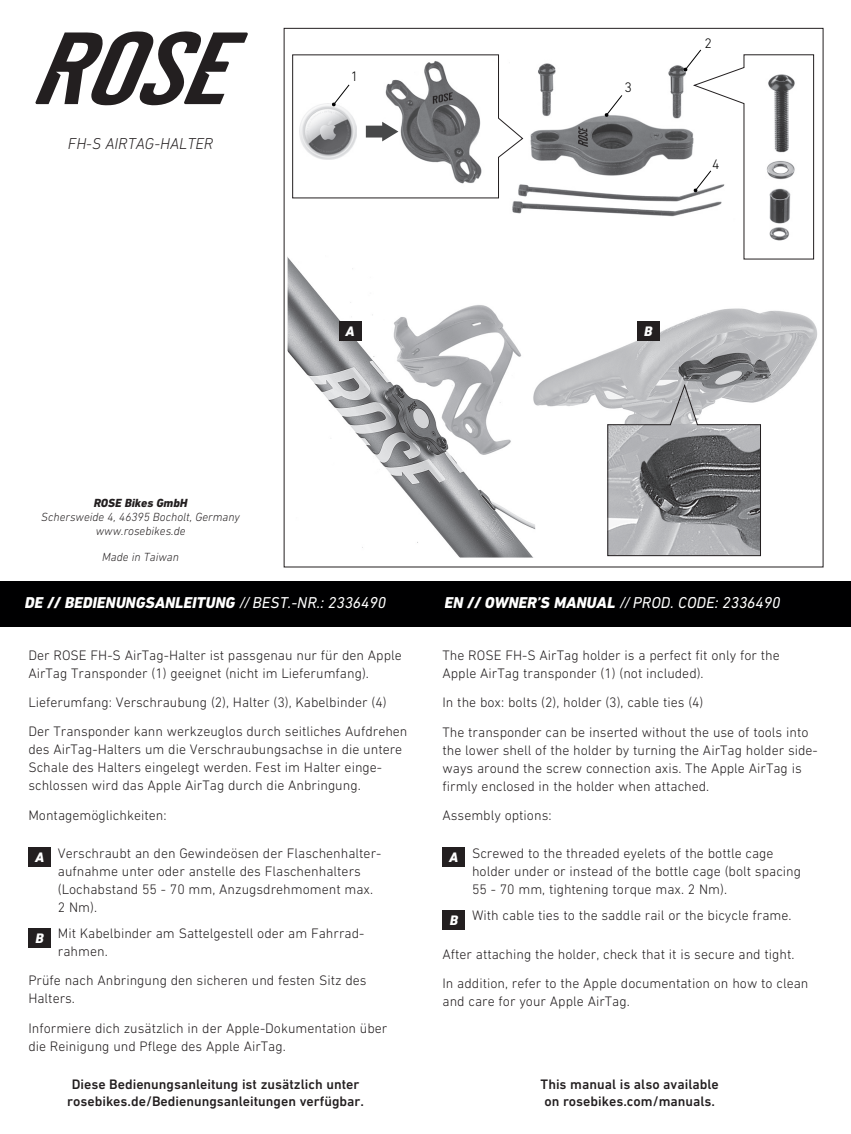
<style>
.page{position:relative;width:851px;height:1134px;background:#fff}
.page>*{position:absolute;margin:0;border:0;box-sizing:border-box;transform-origin:0 0}
.t1{font:italic 800 16px "DIN Next LT Pro";color:#fff}
.t2{font:italic 16px "DIN Next LT Pro";color:#fff}
.t3{font:italic 300 16px "DIN Next LT Pro";color:#231f20}
.t4{font:300 14px/18px "DIN Next LT Pro";color:#231f20}
.t5{font:500 14px/16.8px "DIN Next LT Pro";color:#231f20;text-align:center}
.t6{font:300 14px "DIN Next LT Pro";color:#000001}
.t7{font:italic 800 14px "DIN Next LT Pro";color:#fff}
.t8{font:italic 300 12px/14.4px "DIN Next LT Pro";color:#231f20;text-align:center}
.t9{font:italic 800 12px "DIN Next LT Pro";color:#231f20}
.s1{font-weight:400}
.s2{font-weight:800;font-style:italic;color:#fff}
.s3{font-weight:800}
</style>
<div class="page">
<img style="left:287px;top:257px;width:248px;height:300px">
<img style="left:527px;top:264px;width:290px;height:218px">
<svg style="left:606px;top:382px;width:155px;height:175px;background:#9c9d9f"></svg>
<img style="left:512px;top:63px;width:171px;height:154px">
<svg style="left:292px;top:54px;width:231px;height:145px"></svg>
<svg style="left:604px;top:95px;width:18px;height:22px"></svg>
<svg style="left:683px;top:49px;width:131px;height:211px"></svg>
<div style="left:0;top:581px;width:850px;height:45px;background:#000001"></div>
<div style="left:28px;top:847px;width:23px;height:20px;background:#231f20"></div>
<div style="left:28px;top:927px;width:23px;height:20px;background:#231f20"></div>
<svg style="left:35px;top:31px;width:213px;height:74px"></svg>
<div style="left:338px;top:321px;width:23px;height:20px;background:#231f20"></div>
<div style="left:636px;top:321px;width:23px;height:20px;background:#231f20"></div>
<div style="left:442px;top:847px;width:23px;height:20px;background:#231f20"></div>
<div style="left:442px;top:910px;width:23px;height:20px;background:#231f20"></div>
<p class="t3" style="left:68px;top:134px;width:147px">FH-S AIRTAG-HALTER</p>
<p class="t9" style="left:94px;top:495px;width:95px">ROSE Bikes GmbH</p>
<p class="t8" style="left:41px;top:509px;width:200px">Schersweide 4, 46395 Bocholt, Germany www.rosebikes.de</p>
<p class="t8" style="left:102px;top:550px;width:78px">Made in Taiwan</p>
<p class="t6" style="left:351px;top:68px;width:9px">1</p>
<p class="t6" style="left:624px;top:79px;width:9px">3</p>
<p class="t6" style="left:704px;top:35px;width:9px">2</p>
<p class="t6" style="left:712px;top:156px;width:9px">4</p>
<p class="t7" style="left:345px;top:323px;width:11px">A</p>
<p class="t7" style="left:644px;top:323px;width:10px">B</p>
<p class="t1" style="left:25px;top:593px;width:363px">DE // BEDIENUNGSANLEITUNG <span class="s1">// BEST.-NR.: 2336490</span></p>
<p class="t4" style="left:28px;top:646px;width:375px">Der ROSE FH-S AirTag-Halter ist passgenau nur für den Apple<br>AirTag Transponder (1) geeignet (nicht im Lieferumfang).</p>
<p class="t4" style="left:28px;top:687px;width:380px;line-height:29.4px">Lieferumfang: Verschraubung (2), Halter (3), Kabelbinder (4)<br>Der Transponder kann werkzeuglos durch seitliches Aufdrehen</p>
<p class="t4" style="left:28px;top:740px;width:375px">des AirTag-Halters um die Verschraubungsachse in die untere<br>Schale des Halters eingelegt werden. Fest im Halter einge&shy;schlossen wird das Apple AirTag durch die Anbringung.</p>
<p class="t4" style="left:28px;top:806px;width:140px">Montagemöglichkeiten:</p>
<p class="t4" style="left:58px;top:844px;width:325px;text-indent:-23px"><span class="s2">A</span> Verschraubt an den Gewindeösen der Flaschenhalter&shy;aufnahme unter oder anstelle des Flaschenhalters (Lochabstand 55 - 70 mm, Anzugsdrehmoment max.<br>2 Nm).</p>
<p class="t4" style="left:58px;top:924px;width:308px;text-indent:-22px"><span class="s2">B</span> Mit Kabelbinder am Sattelgestell oder am Fahrrad&shy;rahmen.</p>
<p class="t4" style="left:28px;top:971px;width:339px">Prüfe nach Anbringung den sicheren und festen Sitz des<br>Halters.</p>
<p class="t4" style="left:28px;top:1019px;width:360px">Informiere dich zusätzlich in der Apple-Dokumentation über die Reinigung und Pflege des Apple AirTag.</p>
<p class="t5" style="left:67px;top:1075px;width:298px">Diese Bedienungsanleitung ist zusätzlich unter rosebikes.de/Bedienungsanleitungen verfügbar.</p>
<p class="t2" style="left:444px;top:593px;width:337px"><span class="s3">EN // OWNER’S MANUAL</span> // PROD. CODE: 2336490</p>
<p class="t4" style="left:442px;top:646px;width:339px">The ROSE FH-S AirTag holder is a perfect fit only for the<br>Apple AirTag transponder (1) (not included).</p>
<p class="t4" style="left:442px;top:688px;width:367px;line-height:29.4px">In the box: bolts (2), holder (3), cable ties (4)<br>The transponder can be inserted without the use of tools into</p>
<p class="t4" style="left:442px;top:741px;width:377px">the lower shell of the holder by turning the AirTag holder side&shy;ways around the screw connection axis. The Apple AirTag is firmly enclosed in the holder when attached.</p>
<p class="t4" style="left:442px;top:806px;width:111px">Assembly options:</p>
<p class="t4" style="left:472px;top:844px;width:330px;text-indent:-23px"><span class="s2">A</span> Screwed to the threaded eyelets of the bottle cage holder under or instead of the bottle cage (bolt spacing<br>55 - 70 mm, tightening torque max. 2 Nm).</p>
<p class="t4" style="left:449px;top:906px;width:343px"><span class="s2">B</span> With cable ties to the saddle rail or the bicycle frame.</p>
<p class="t4" style="left:442px;top:939px;width:367px;line-height:29.4px">After attaching the holder, check that it is secure and tight.<br>In addition, refer to the Apple documentation on how to clean</p>
<p class="t4" style="left:442px;top:992px;width:189px">and care for your Apple AirTag.</p>
<p class="t5" style="left:540px;top:1076px;width:180px;text-align:left">This manual is also available on rosebikes.com/manuals.</p>
</div>
